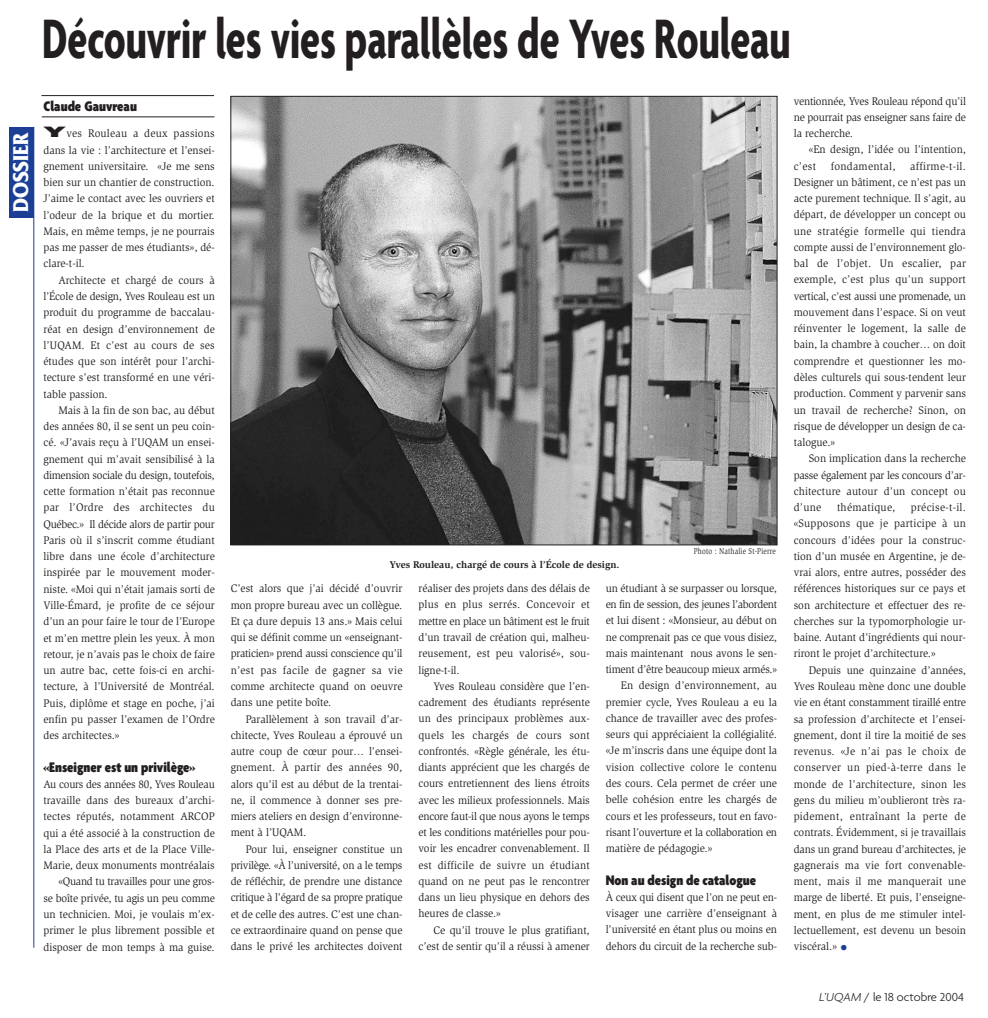
<style>
.page{position:relative;width:988px;height:1018px;background:#fff}
.page>*{position:absolute;margin:0;border:0;box-sizing:border-box;transform-origin:0 0}
.t1{font:700 condensed 60px "Agenda";color:#231f20;scale:.8 1}
.t2{font:700 22.5px "Friz Quadrata";color:#fff;scale:.9 1}
.t3{font:900 condensed 15px "Agenda";color:#231f20}
.t4{font:300 12.5px "Agenda";color:#231f20}
.t5{font:11.25px/16.2px "Slimbach";color:#231f20;text-align:justify;scale:.95 1}
.t6{font:11.25px "Slimbach";letter-spacing:-.025em;color:#231f20;scale:.95 1}
.t7{font:11.25px "Slimbach";letter-spacing:-.03em;color:#231f20;scale:.95 1}
.t8{font:11.25px "Slimbach";letter-spacing:-.02em;color:#231f20;scale:.95 1}
.t9{font:11.25px "Slimbach";letter-spacing:.025em;color:#231f20;scale:.95 1}
.t10{font:700 10px "Slimbach";color:#231f20}
.t11{font:8.75px "Slimbach";letter-spacing:.025em;color:#231f20;scale:.8 1}
.s1{font-family:"Agenda";font-weight:900;font-stretch:condensed;font-size:16.25px}
.s2{font-size:15px;color:#1b3f94}
.s3{font-style:italic}
</style>
<div class="page">
<img style="left:232px;top:98px;width:543px;height:445px">
<hr style="left:41px;top:95px;width:173px;height:1px;background:#231f20">
<hr style="left:42px;top:117px;width:172px;height:1px;background:#231f20">
<div style="left:9px;top:127px;width:25px;height:90px;background:#1b3f94"></div>
<hr style="left:34px;top:127px;width:1px;height:820px;background:#1b3f94">
<h2 class="t2" style="left:13px;top:212px;width:90px;rotate:-90deg">DOSSIER</h2>
<h1 class="t1" style="left:42px;top:16px;width:936px">Découvrir les vies parallèles de Yves Rouleau</h1>
<h3 class="t3" style="left:43px;top:101px;width:95px">Claude Gauvreau</h3>
<p class="t5" style="left:43px;top:126px;width:182px"><span class="s1">Y</span>ves Rouleau a deux passions dans la vie : l’architecture et l’ensei&shy;gnement universitaire. «Je me sens bien sur un chantier de construction.<br>J’aime le contact avec les ouvriers et l’odeur de la brique et du mortier.<br>Mais, en même temps, je ne pourrais pas me passer de mes étudiants», dé&shy;clare-t-il.</p>
<p class="t5" style="left:43px;top:272px;width:182px;text-indent:15px">Architecte et chargé de cours à l’École de design, Yves Rouleau est un produit du programme de baccalau&shy;réat en design d’environnement de l’UQAM. Et c’est au cours de ses études que son intérêt pour l’archi&shy;tecture s’est transformé en une véri&shy;table passion.</p>
<p class="t5" style="left:43px;top:402px;width:182px;text-indent:15px">Mais à la fin de son bac, au début des années 80, il se sent un peu coin&shy;cé. «J’avais reçu à l’UQAM un ensei&shy;gnement qui m’avait sensibilisé à la dimension sociale du design, toutefois, cette formation n’était pas reconnue par l’Ordre des architectes du Québec.» Il décide alors de partir pour Paris où il s’inscrit comme étudiant libre dans une école d’architecture inspirée par le mouvement moder&shy;niste. «Moi qui n’était jamais sorti de Ville-Émard, je profite de ce séjour d’un an pour faire le tour de l’Europe et m’en mettre plein les yeux. À mon retour, je n’avais pas le choix de faire un autre bac, cette fois-ci en archi&shy;tecture, à l’Université de Montréal.<br>Puis, diplôme et stage en poche, j’ai enfin pu passer l’examen de l’Ordre des architectes.»</p>
<h3 class="t3" style="left:43px;top:760px;width:153px">«Enseigner est un privilège»</h3>
<p class="t5" style="left:43px;top:776px;width:182px;text-align:right">Au cours des années 80, Yves Rouleau travaille dans des bureaux d’archi&shy;tectes réputés, notamment ARCOP qui a été associé à la construction de la Place des arts et de la Place Ville-Marie, deux monuments montréalais «Quand tu travailles pour une gros-<br>se boîte privée, tu agis un peu comme un technicien. Moi, je voulais m’ex&shy;primer le plus librement possible et disposer de mon temps à ma guise.</p>
<p class="t10" style="left:389px;top:560px;width:231px">Yves Rouleau, chargé de cours à l’École de design.</p>
<p class="t11" style="left:693px;top:547px;width:104px">Photo : Nathalie St-Pierre</p>
<p class="t5" style="left:231px;top:581px;width:182px">C’est alors que j’ai décidé d’ouvrir mon propre bureau avec un collègue.<br>Et ça dure depuis 13 ans.» Mais celui qui se définit comme un «enseignant&shy;praticien» prend aussi conscience qu’il n’est pas facile de gagner sa vie comme architecte quand on oeuvre dans une petite boîte.</p>
<p class="t5" style="left:231px;top:711px;width:182px;text-indent:15px">Parallèlement à son travail d’ar&shy;chitecte, Yves Rouleau a éprouvé un autre coup de cœur pour… l’ensei&shy;gnement. À partir des années 90, alors qu’il est au début de la trentai&shy;ne, il commence à donner ses pre&shy;miers ateliers en design d’environne&shy;ment à l’UQAM.</p>
<p class="t5" style="left:231px;top:841px;width:182px;text-indent:15px">Pour lui, enseigner constitue un privilège. «À l’université, on a le temps de réfléchir, de prendre une distance critique à l’égard de sa propre pratique et de celle des autres. C’est une chan&shy;ce extraordinaire quand on pense que dans le privé les architectes doivent</p>
<p class="t5" style="left:418px;top:581px;width:182px">réaliser des projets dans des délais de plus en plus serrés. Concevoir et mettre en place un bâtiment est le fruit d’un travail de création qui, malheu&shy;reusement, est peu valorisé», sou&shy;ligne-t-il.</p>
<p class="t5" style="left:418px;top:678px;width:182px;text-indent:15px">Yves Rouleau considère que l’en&shy;cadrement des étudiants représente un des principaux problèmes aux&shy;quels les chargés de cours sont confrontés. «Règle générale, les étu&shy;diants apprécient que les chargés de cours entretiennent des liens étroits avec les milieux professionnels. Mais encore faut-il que nous ayons le temps et les conditions matérielles pour pou&shy;voir les encadrer convenablement. Il est difficile de suivre un étudiant quand on ne peut pas le rencontrer dans un lieu physique en dehors des heures de classe.»</p>
<p class="t5" style="left:418px;top:922px;width:182px;text-align:right">Ce qu’il trouve le plus gratifiant, c’est de sentir qu’il a réussi à amener</p>
<p class="t5" style="left:605px;top:580px;width:182px">un étudiant à se surpasser ou lorsque,</p>
<p class="t7" style="left:605px;top:599px;width:182px">en fin de session, des jeunes l’abordent</p>
<p class="t5" style="left:605px;top:613px;width:182px">et lui disent : «Monsieur, au début on</p>
<p class="t5" style="left:605px;top:629px;width:182px">ne comprenait pas ce que vous disiez,</p>
<p class="t5" style="left:605px;top:645px;width:182px">mais maintenant nous avons le sen-</p>
<p class="t8" style="left:605px;top:664px;width:182px">timent d’être beaucoup mieux armés.»</p>
<p class="t5" style="left:620px;top:678px;width:166px">En design d’environnement, au</p>
<p class="t5" style="left:605px;top:694px;width:182px">premier cycle, Yves Rouleau a eu la</p>
<p class="t5" style="left:605px;top:710px;width:182px">chance de travailler avec des profes-</p>
<p class="t5" style="left:605px;top:727px;width:182px">seurs qui appréciaient la collégialité.</p>
<p class="t5" style="left:605px;top:743px;width:182px">«Je m’inscris dans une équipe dont la</p>
<p class="t5" style="left:605px;top:759px;width:182px">vision collective colore le contenu</p>
<p class="t5" style="left:605px;top:775px;width:182px">des cours. Cela permet de créer une</p>
<p class="t5" style="left:605px;top:792px;width:182px">belle cohésion entre les chargés de</p>
<p class="t5" style="left:605px;top:808px;width:182px">cours et les professeurs, tout en favo-</p>
<p class="t6" style="left:605px;top:827px;width:182px">risant l’ouverture et la collaboration en</p>
<p class="t5" style="left:605px;top:840px;width:113px">matière de pédagogie.»</p>
<h3 class="t3" style="left:605px;top:873px;width:152px">Non au design de catalogue</h3>
<p class="t5" style="left:605px;top:889px;width:182px">À ceux qui disent que l’on ne peut en&shy;visager une carrière d’enseignant à l’université en étant plus ou moins en dehors du circuit de la recherche sub-</p>
<p class="t5" style="left:793px;top:93px;width:183px">ventionnée, Yves Rouleau répond qu’il ne pourrait pas enseigner sans faire de la recherche.</p>
<p class="t5" style="left:793px;top:142px;width:183px;text-indent:15px">«En design, l’idée ou l’intention, c’est</p>
<p class="t5" style="left:793px;top:158px;width:183px;text-indent:116px">affirme-t-il.<br>Designer un bâtiment, ce n’est pas un acte purement technique. Il s’agit, au départ, de développer un concept ou une stratégie formelle qui tiendra compte aussi de l’environnement glo&shy;bal de l’objet. Un escalier, par exemple, c’est plus qu’un support vertical, c’est aussi une promenade, un mouvement dans l’espace. Si on veut réinventer le logement, la salle de bain, la chambre à coucher… on doit comprendre et questionner les mo&shy;dèles culturels qui sous-tendent leur production. Comment y parvenir sans un travail de recherche? Sinon, on risque de développer un design de ca&shy;talogue.»</p>
<p class="t5" style="left:793px;top:451px;width:183px;text-indent:15px">Son implication dans la recherche passe également par les concours d’ar&shy;chitecture autour d’un concept ou d’une</p>
<p class="t9" style="left:830px;top:161px;width:70px">fondamental,</p>
<p class="t5" style="left:793px;top:500px;width:183px;text-indent:117px">précise-t-il. «Supposons que je participe à un concours d’idées pour la construc&shy;tion d’un musée en Argentine, je de&shy;vrai alors, entre autres, posséder des références historiques sur ce pays et son architecture et effectuer des re&shy;cherches sur la typomorphologie ur&shy;baine. Autant d’ingrédients qui nour&shy;riront le projet d’architecture.»</p>
<p class="t5" style="left:793px;top:662px;width:183px;text-indent:15px">Depuis une quinzaine d’années, Yves Rouleau mène donc une double vie en étant constamment tiraillé entre sa profession d’architecte et l’ensei&shy;gnement, dont il tire la moitié de ses revenus. «Je n’ai pas le choix de conserver un pied-à-terre dans le monde de l’architecture, sinon les gens du milieu m’oublieront très ra&shy;pidement, entraînant la perte de contrats. Évidemment, si je travaillais dans un grand bureau d’architectes, je gagnerais ma vie fort convenable&shy;ment, mais il me manquerait une marge de liberté. Et puis, l’enseigne&shy;ment, en plus de me stimuler intel&shy;lectuellement, est devenu un besoin viscéral.» <span class="s2">•</span></p>
<p class="t9" style="left:836px;top:503px;width:63px">thématique,</p>
<p class="t4" style="left:818px;top:991px;width:146px"><span class="s3">L’UQAM</span> / le 18 octobre 2004</p>
</div>
